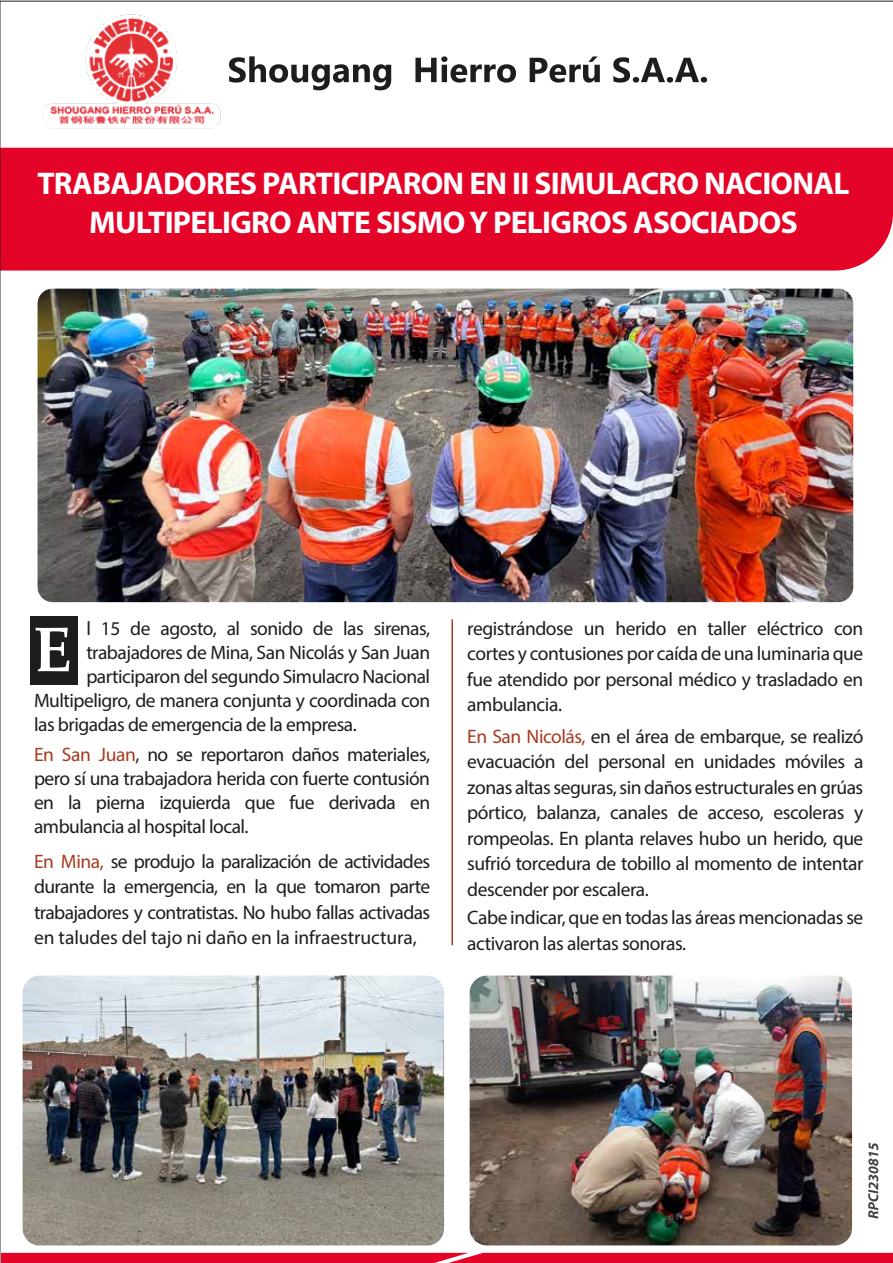
<style>
.page{position:relative;width:893px;height:1263px;background:#fff}
.page>*{position:absolute;margin:0;border:0;box-sizing:border-box;transform-origin:0 0}
.t1{font:700 63px "Palatino Linotype";color:#fff}
.t2{font:700 31.5px/39px "Myriad Pro";letter-spacing:-.02em;color:#fff;text-align:center}
.t3{font:19.5px/25.5px "Myriad Pro";letter-spacing:-.025em;color:#1d1d1b;text-align:justify}
.s1{color:#a63b20}
</style>
<div class="page">
<div style="left:2px;top:1253px;width:889px;height:8px;background:#e40428"></div>
<svg style="left:237px;top:56px;width:154px;height:34px"></svg>
<svg style="left:415px;top:56px;width:101px;height:27px"></svg>
<svg style="left:530px;top:56px;width:70px;height:27px"></svg>
<svg style="left:613px;top:57px;width:94px;height:26px"></svg>
<div style="left:2px;top:148px;width:889px;height:123px;background:#e40428"></div>
<img style="left:42px;top:14px;width:195px;height:115px">
<div style="left:30px;top:616px;width:47px;height:69px;background:#1d1d1b"></div>
<hr style="left:451px;top:619px;width:2px;height:326px;background:#a63b20">
<img style="left:38px;top:289px;width:815px;height:313px">
<img style="left:23px;top:975px;width:421px;height:270px">
<img style="left:470px;top:975px;width:382px;height:270px">
<svg style="left:868px;top:1143px;width:10px;height:75px"></svg>
<h2 class="t2" style="left:37px;top:163px;width:814px">TRABAJADORES PARTICIPARON EN II SIMULACRO NACIONAL<br>MULTIPELIGRO ANTE SISMO Y PELIGROS ASOCIADOS</h2>
<p class="t3" style="left:86px;top:615px;width:345px">l 15 de agosto, al sonido de las sirenas,</p>
<p class="t3" style="left:86px;top:639px;width:345px">trabajadores de Mina, San Nicolás y San Juan</p>
<p class="t3" style="left:86px;top:663px;width:345px">participaron del segundo Simulacro Nacional</p>
<p class="t3" style="left:34px;top:687px;width:398px">Multipeligro, de manera conjunta y coordinada con</p>
<p class="t3" style="left:34px;top:711px;width:324px">las brigadas de emergencia de la empresa.</p>
<p class="t3" style="left:34px;top:742px;width:398px;line-height:24px"><span class="s1">En San Juan</span>, no se reportaron daños materiales, pero sí una trabajadora herida con fuerte contusión en la pierna izquierda que fue derivada en ambulancia al hospital local.</p>
<h1 class="t1" style="left:34px;top:605px;width:40px">E</h1>
<p class="t3" style="left:34px;top:848px;width:398px"><span class="s1">En Mina,</span> se produjo la paralización de actividades durante la emergencia, en la que tomaron parte trabajadores y contratistas. No hubo fallas activadas en taludes del tajo ni daño en la infraestructura,</p>
<p class="t3" style="left:467px;top:615px;width:398px">registrándose un herido en taller eléctrico con cortes y contusiones por caída de una luminaria que fue atendido por personal médico y trasladado en ambulancia.</p>
<p class="t3" style="left:467px;top:723px;width:398px"><span class="s1">En San Nicolás,</span> en el área de embarque, se realizó evacuación del personal en unidades móviles a zonas altas seguras, sin daños estructurales en grúas pórtico, balanza, canales de acceso, escoleras y rompeolas. En planta relaves hubo un herido, que sufrió torcedura de tobillo al momento de intentar descender por escalera.</p>
<p class="t3" style="left:467px;top:905px;width:398px">Cabe indicar, que en todas las áreas mencionadas se activaron las alertas sonoras.</p>
</div>
